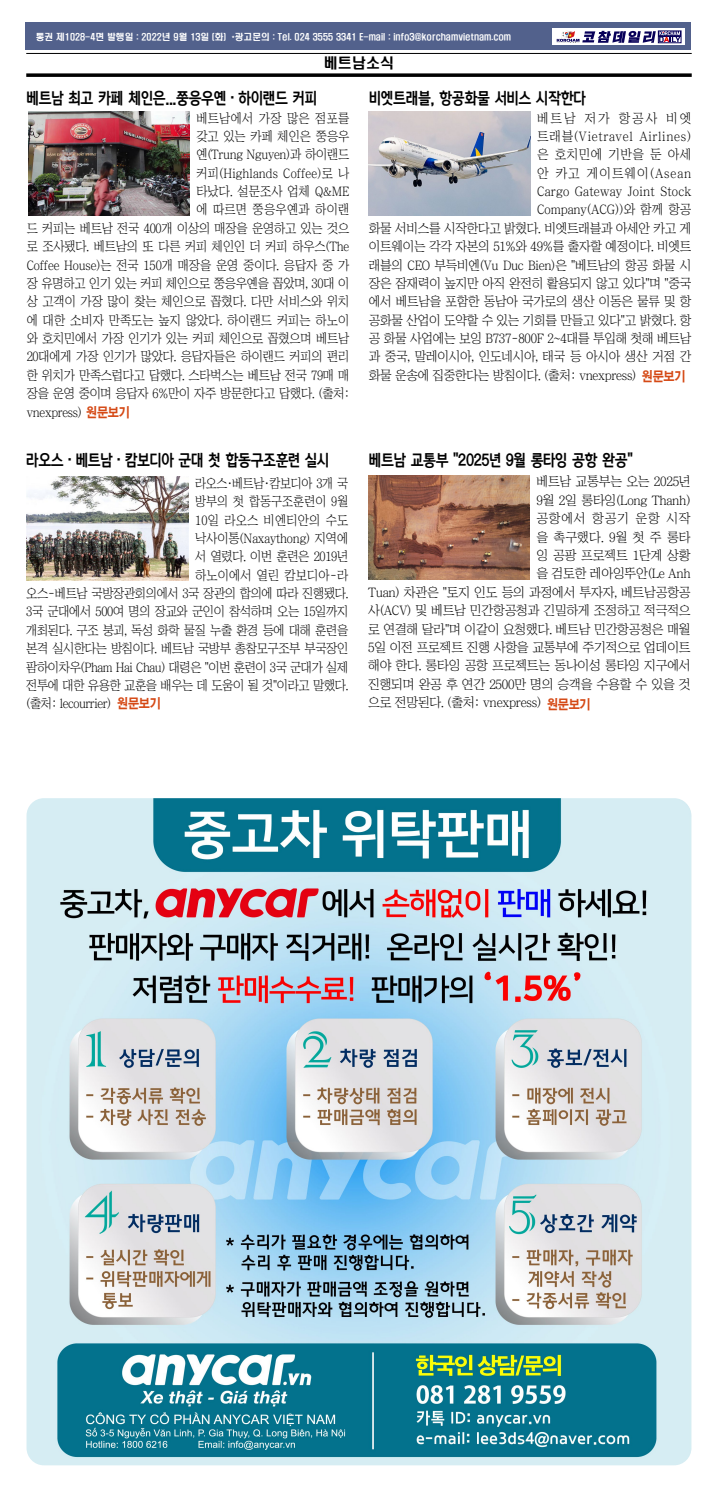
<style>
.page{position:relative;width:718px;height:1488px;background:#fff}
.page>*{position:absolute;margin:0;border:0;box-sizing:border-box;transform-origin:0 0}
.t1{font:15.75px "Korean DREAM5 R";letter-spacing:-.03em;color:#000;scale:.85 1}
.t2{font:14px "H2 hdr M";color:#000}
.t3{font:13.12px "Chosunilbo NM";letter-spacing:-.02em;color:#000}
.t4{font:13.12px "Chosunilbo NM";letter-spacing:-.02em;color:#000;scale:.94 1}
.t5{font:13.12px "Chosunilbo NM";color:#000;scale:.94 1}
.t6{font:13.12px "Chosunilbo NM";letter-spacing:.02em;color:#000;scale:.94 1}
.t7{font:13.12px "Chosunilbo NM";letter-spacing:.055em;color:#000}
.t8{font:13.12px "Chosunilbo NM";letter-spacing:.02em;color:#000}
.t9{font:13.12px "Chosunilbo NM";letter-spacing:.01em;color:#000;scale:.94 1}
.t10{font:13.12px "Chosunilbo NM";letter-spacing:-.02em;color:#000;scale:.92 1}
.t11{font:13.12px "Chosunilbo NM";letter-spacing:.075em;color:#000}
.t12{font:13.12px "Chosunilbo NM";letter-spacing:.005em;color:#000;scale:.92 1}
.t13{font:13.12px "Chosunilbo NM";letter-spacing:.015em;color:#000;scale:.94 1}
.t14{font:13.12px "Chosunilbo NM";letter-spacing:.005em;color:#000;scale:.94 1}
.t15{font:13.12px "Chosunilbo NM";letter-spacing:.035em;color:#000}
.t16{font:13.12px "Chosunilbo NM";letter-spacing:.05em;color:#000}
.t17{font:13.12px "Chosunilbo NM";letter-spacing:.15em;color:#000}
.t18{font:13.12px "H2 gtr E";letter-spacing:-.03em;color:#d54915;scale:.85 1}
.t19{font:8.75px "H2 hdr M";color:#fff}
.s1{font-family:"H2 gtr E";color:#d54915}
</style>
<div class="page">
<div style="left:26px;top:23px;width:665px;height:27px;background:#52618c"></div>
<div style="left:552px;top:28px;width:133px;height:17px;background:#fff"></div>
<div style="left:658px;top:31px;width:23px;height:12px;border:1px solid #080059"></div>
<svg style="left:556px;top:31px;width:124px;height:12px"></svg>
<hr style="left:26px;top:53px;width:665px;height:1px;background:#000">
<svg style="left:26px;top:73px;width:665px;height:4px;background:#1f1f1f"></svg>
<img style="left:369px;top:111px;width:161px;height:104px">
<img style="left:368px;top:475px;width:161px;height:104px">
<img style="left:27px;top:476px;width:161px;height:104px">
<img style="left:28px;top:111px;width:161px;height:104px">
<img style="left:27px;top:798px;width:664px;height:667px">
<p class="t19" style="left:36px;top:32px;width:477px">통권 제1028-4면 발행일 : 2022년 9월 13일 (화) *광고문의 : Tel. 024 3555 3341 E-mail : info3@korchamvietnam.com</p>
<p class="t1" style="left:27px;top:90px;width:343px">베트남 최고 카페 체인은...쭝응우옌·하이랜드 커피</p>
<p class="t2" style="left:324px;top:56px;width:71px">베트남소식</p>
<p class="t1" style="left:369px;top:90px;width:257px">비엣트래블, 항공화물 서비스 시작한다</p>
<p class="t6" style="left:196px;top:111px;width:164px">베트남에서 가장 많은 점포를</p>
<p class="t4" style="left:196px;top:129px;width:164px">갖고 있는 카페 체인은 쭝응우</p>
<p class="t4" style="left:196px;top:148px;width:164px">옌(Trung Nguyen)과 하이랜드</p>
<p class="t9" style="left:196px;top:166px;width:164px">커피(Highlands Coffee)로 나</p>
<p class="t5" style="left:196px;top:185px;width:164px">타났다. 설문조사 업체 Q&amp;ME</p>
<p class="t6" style="left:196px;top:203px;width:164px">에 따르면 쭝응우옌과 하이랜</p>
<p class="t4" style="left:27px;top:221px;width:345px">드 커피는 베트남 전국 400개 이상의 매장을 운영하고 있는 것으</p>
<p class="t4" style="left:27px;top:240px;width:345px">로 조사됐다. 베트남의 또 다른 커피 체인인 더 커피 하우스(The</p>
<p class="t4" style="left:27px;top:258px;width:345px">Coffee House)는 전국 150개 매장을 운영 중이다. 응답자 중 가</p>
<p class="t4" style="left:27px;top:276px;width:345px">장 유명하고 인기 있는 커피 체인으로 쭝응우옌을 꼽았며, 30대 이</p>
<p class="t4" style="left:27px;top:295px;width:345px">상 고객이 가장 많이 찾는 체인으로 꼽혔다. 다만 서비스와 위치</p>
<p class="t5" style="left:27px;top:313px;width:345px">에 대한 소비자 만족도는 높지 않았다. 하이랜드 커피는 하노이</p>
<p class="t4" style="left:27px;top:332px;width:345px">와 호치민에서 가장 인기가 있는 커피 체인으로 꼽혔으며 베트남</p>
<p class="t4" style="left:27px;top:350px;width:345px">20대에게 가장 인기가 많았다. 응답자들은 하이랜드 커피의 편리</p>
<p class="t4" style="left:27px;top:368px;width:345px">한 위치가 만족스럽다고 답했다. 스타벅스는 베트남 전국 79매 매</p>
<p class="t4" style="left:27px;top:387px;width:345px">장을 운영 중이며 응답자 6%만이 자주 방문한다고 답했다. (출처:</p>
<p class="t4" style="left:27px;top:405px;width:111px">vnexpress) <span class="s1">원문보기</span></p>
<p class="t1" style="left:26px;top:452px;width:358px">라오스·베트남·캄보디아 군대 첫 합동구조훈련 실시</p>
<p class="t10" style="left:195px;top:476px;width:168px">라오스·베트남·캄보디아 3개 국</p>
<p class="t12" style="left:195px;top:495px;width:168px">방부의 첫 합동구조훈련이 9월</p>
<p class="t13" style="left:195px;top:513px;width:164px">10일 라오스 비엔티안의 수도</p>
<p class="t4" style="left:195px;top:531px;width:164px">낙사이통(Naxaythong) 지역에</p>
<p class="t4" style="left:195px;top:550px;width:164px">서 열렸다. 이번 훈련은 2019년</p>
<p class="t14" style="left:195px;top:568px;width:164px">하노이에서 열린 캄보디아-라</p>
<p class="t4" style="left:26px;top:586px;width:344px">오스-베트남 국방장관회의에서 3국 장관의 합의에 따라 진행됐다.</p>
<p class="t4" style="left:26px;top:605px;width:344px">3국 군대에서 500여 명의 장교와 군인이 참석하며 오는 15일까지</p>
<p class="t4" style="left:26px;top:623px;width:344px">개최된다. 구조 붕괴, 독성 화학 물질 누출 환경 등에 대해 훈련을</p>
<p class="t4" style="left:26px;top:642px;width:344px">본격 실시한다는 방침이다. 베트남 국방부 총참모구조부 부국장인</p>
<p class="t4" style="left:26px;top:660px;width:344px">팜하이차우(Pham Hai Chau) 대령은 "이번 훈련이 3국 군대가 실제</p>
<p class="t4" style="left:26px;top:678px;width:344px">전투에 대한 유용한 교훈을 배우는 데 도움이 될 것"이라고 말했다.</p>
<p class="t4" style="left:26px;top:697px;width:92px">(출처: lecourrier)</p>
<p class="t18" style="left:117px;top:696px;width:53px">원문보기</p>
<p class="t17" style="left:537px;top:111px;width:156px">베트남 저가 항공사 비엣</p>
<p class="t7" style="left:537px;top:129px;width:156px">트래블(Vietravel Airlines)</p>
<p class="t15" style="left:537px;top:148px;width:156px">은 호치민에 기반을 둔 아세</p>
<p class="t11" style="left:537px;top:166px;width:156px">안 카고 게이트웨이(Asean</p>
<p class="t8" style="left:537px;top:185px;width:156px">Cargo Gateway Joint Stock</p>
<p class="t3" style="left:537px;top:203px;width:156px">Company(ACG))와 함께 항공</p>
<p class="t3" style="left:369px;top:221px;width:324px">화물 서비스를 시작한다고 밝혔다. 비엣트래블과 아세안 카고 게</p>
<p class="t3" style="left:369px;top:240px;width:324px">이트웨이는 각각 자본의 51%와 49%를 출자할 예정이다. 비엣트</p>
<p class="t3" style="left:369px;top:258px;width:324px">래블의 CEO 부득비엔(Vu Duc Bien)은 "베트남의 항공 화물 시</p>
<p class="t3" style="left:369px;top:276px;width:324px">장은 잠재력이 높지만 아직 완전히 활용되지 않고 있다"며 "중국</p>
<p class="t3" style="left:369px;top:295px;width:324px">에서 베트남을 포함한 동남아 국가로의 생산 이동은 물류 및 항</p>
<p class="t3" style="left:369px;top:313px;width:324px">공화물 산업이 도약할 수 있는 기회를 만들고 있다"고 밝혔다. 항</p>
<p class="t3" style="left:369px;top:332px;width:324px">공 화물 사업에는 보잉 B737-800F 2~4대를 투입해 첫해 베트남</p>
<p class="t3" style="left:369px;top:350px;width:324px">과 중국, 말레이시아, 인도네시아, 태국 등 아시아 생산 거점 간</p>
<p class="t3" style="left:369px;top:368px;width:318px">화물 운송에 집중한다는 방침이다. (출처: vnexpress) <span class="s1">원문보기</span></p>
<p class="t1" style="left:369px;top:452px;width:312px">베트남 교통부 "2025년 9월 롱타잉 공항 완공"</p>
<p class="t3" style="left:536px;top:475px;width:156px">베트남 교통부는 오는 2025년</p>
<p class="t3" style="left:536px;top:493px;width:156px">9월 2일 롱타잉(Long Thanh)</p>
<p class="t16" style="left:536px;top:512px;width:156px">공항에서 항공기 운항 시작</p>
<p class="t3" style="left:536px;top:530px;width:156px">을 촉구했다. 9월 첫 주 롱타</p>
<p class="t3" style="left:536px;top:548px;width:156px">잉 공팡 프로젝트 1단계 상황</p>
<p class="t3" style="left:536px;top:567px;width:156px">을 검토한 레아잉뚜안(Le Anh</p>
<p class="t3" style="left:368px;top:585px;width:324px">Tuan) 차관은 "토지 인도 등의 과정에서 투자자, 베트남공항공</p>
<p class="t3" style="left:368px;top:604px;width:324px">사(ACV) 및 베트남 민간항공청과 긴밀하게 조정하고 적극적으</p>
<p class="t3" style="left:368px;top:622px;width:324px">로 연결해 달라"며 이같이 요청했다. 베트남 민간항공청은 매월</p>
<p class="t3" style="left:368px;top:640px;width:324px">5일 이전 프로젝트 진행 사항을 교통부에 주기적으로 업데이트</p>
<p class="t3" style="left:368px;top:659px;width:324px">해야 한다. 롱타잉 공항 프로젝트는 동나이성 롱타잉 지구에서</p>
<p class="t3" style="left:368px;top:677px;width:324px">진행되며 완공 후 연간 2500만 명의 승객을 수용할 수 있을 것</p>
<p class="t3" style="left:368px;top:695px;width:175px">으로 전망된다. (출처: vnexpress)</p>
<p class="t18" style="left:547px;top:697px;width:53px">원문보기</p>
</div>
